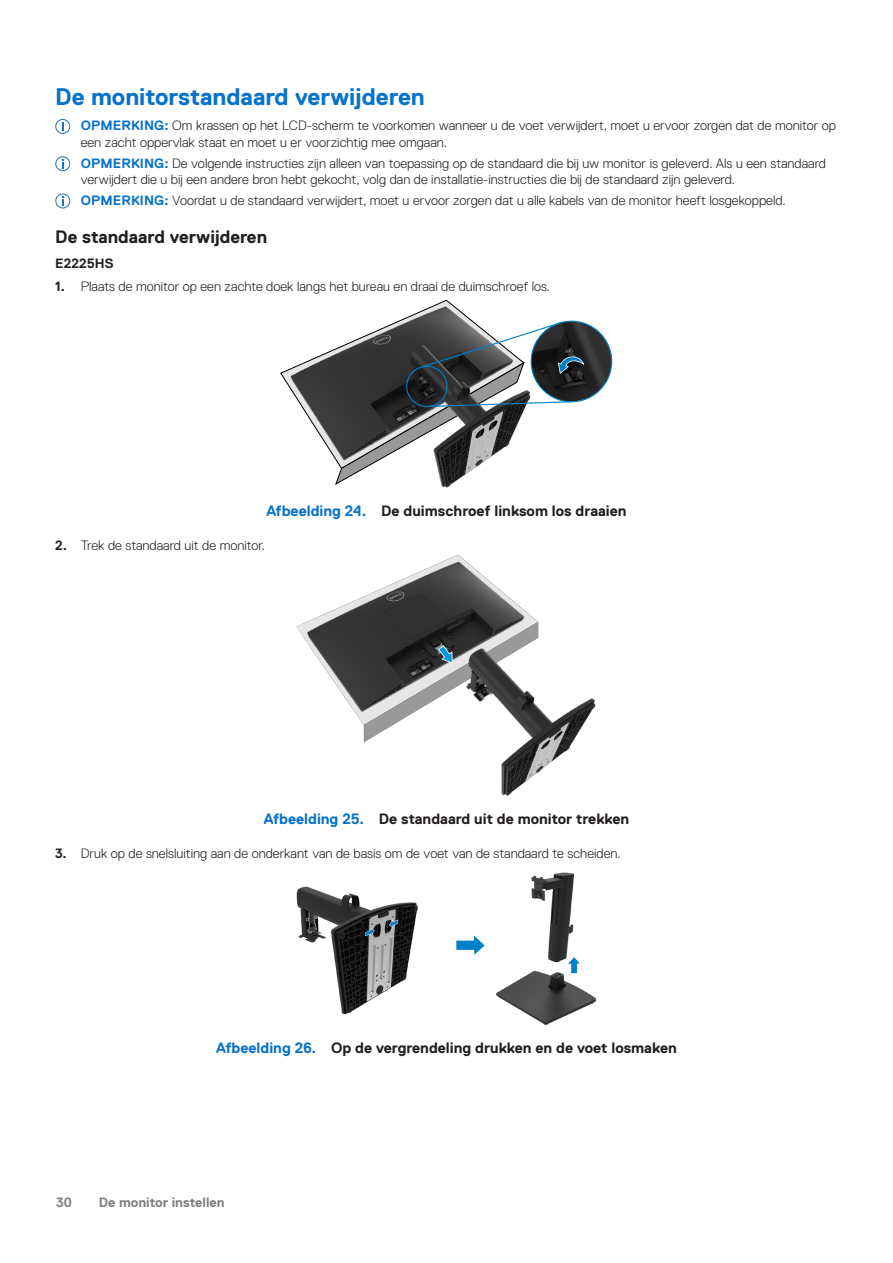
<style>
.page{position:relative;width:893px;height:1263px;background:#fff}
.page>*{position:absolute;margin:0;border:0;box-sizing:border-box;transform-origin:0 0}
.d_Head2{font:700 24px "Dell Replica";color:#0672cb}
.Callout_Head_12_14{font:700 18px "Dell Replica";color:#231f20}
.d_Image_Title{font:700 15px "Dell Replica";color:#231f20}
.d_Note{font:300 13.5px/16.5px "Dell Replica";color:#231f20}
.t1{font:700 13.5px "Dell Replica";color:#808080}
.d_Paragraph{font:700 13.5px "Dell Replica";color:#231f20}
.s1{font-weight:700;color:#0672cb}
.s2{font-weight:700}
.s3{color:#0672cb}
</style>
<div class="page">
<svg style="left:55px;top:119px;width:15px;height:15px"></svg>
<svg style="left:55px;top:156px;width:15px;height:15px"></svg>
<svg style="left:55px;top:193px;width:15px;height:15px"></svg>
<svg style="left:281px;top:300px;width:331px;height:184px"></svg>
<img style="left:501px;top:622px;width:95px;height:174px">
<svg style="left:296px;top:555px;width:242px;height:187px"></svg>
<svg style="left:456px;top:935px;width:29px;height:20px"></svg>
<img style="left:296px;top:886px;width:122px;height:128px">
<img style="left:496px;top:872px;width:101px;height:153px">
<img style="left:567px;top:956px;width:14px;height:18px">
<svg style="left:365px;top:928px;width:10px;height:8px"></svg>
<svg style="left:389px;top:920px;width:9px;height:8px"></svg>
<h2 class="d_Head2" style="left:55px;top:84px;width:371px">De monitorstandaard verwijderen</h2>
<p class="d_Note" style="left:81px;top:118px;width:757px"><span class="s1">OPMERKING:</span> Om krassen op het LCD-scherm te voorkomen wanneer u de voet verwijdert, moet u ervoor zorgen dat de monitor op een zacht oppervlak staat en moet u er voorzichtig mee omgaan.</p>
<p class="d_Note" style="left:81px;top:155px;width:747px"><span class="s1">OPMERKING:</span> De volgende instructies zijn alleen van toepassing op de standaard die bij uw monitor is geleverd. Als u een standaard verwijdert die u bij een andere bron hebt gekocht, volg dan de installatie-instructies die bij de standaard zijn geleverd.</p>
<p class="d_Note" style="left:81px;top:192px;width:707px"><span class="s1">OPMERKING:</span> Voordat u de standaard verwijdert, moet u ervoor zorgen dat u alle kabels van de monitor heeft losgekoppeld.</p>
<p class="Callout_Head_12_14" style="left:55px;top:227px;width:213px">De standaard verwijderen</p>
<p class="d_Paragraph" style="left:55px;top:256px;width:60px">E2225HS</p>
<p class="d_Note" style="left:55px;top:278px;width:496px"><span class="s2">1.</span> Plaats de monitor op een zachte doek langs het bureau en draai de duimschroef los.</p>
<p class="d_Image_Title" style="left:266px;top:502px;width:362px"><span class="s3">Afbeelding 24.</span> De duimschroef linksom los draaien</p>
<p class="d_Note" style="left:55px;top:537px;width:211px"><span class="s2">2.</span> Trek de standaard uit de monitor.</p>
<p class="d_Image_Title" style="left:264px;top:811px;width:367px"><span class="s3">Afbeelding 25.</span> De standaard uit de monitor trekken</p>
<p class="d_Note" style="left:55px;top:845px;width:567px"><span class="s2">3.</span> Druk op de snelsluiting aan de onderkant van de basis om de voet van de standaard te scheiden.</p>
<p class="d_Image_Title" style="left:216px;top:1039px;width:462px"><span class="s3">Afbeelding 26.</span> Op de vergrendeling drukken en de voet losmaken</p>
<p class="t1" style="left:56px;top:1195px;width:17px">30</p>
<p class="t1" style="left:99px;top:1195px;width:127px">De monitor instellen</p>
</div>
